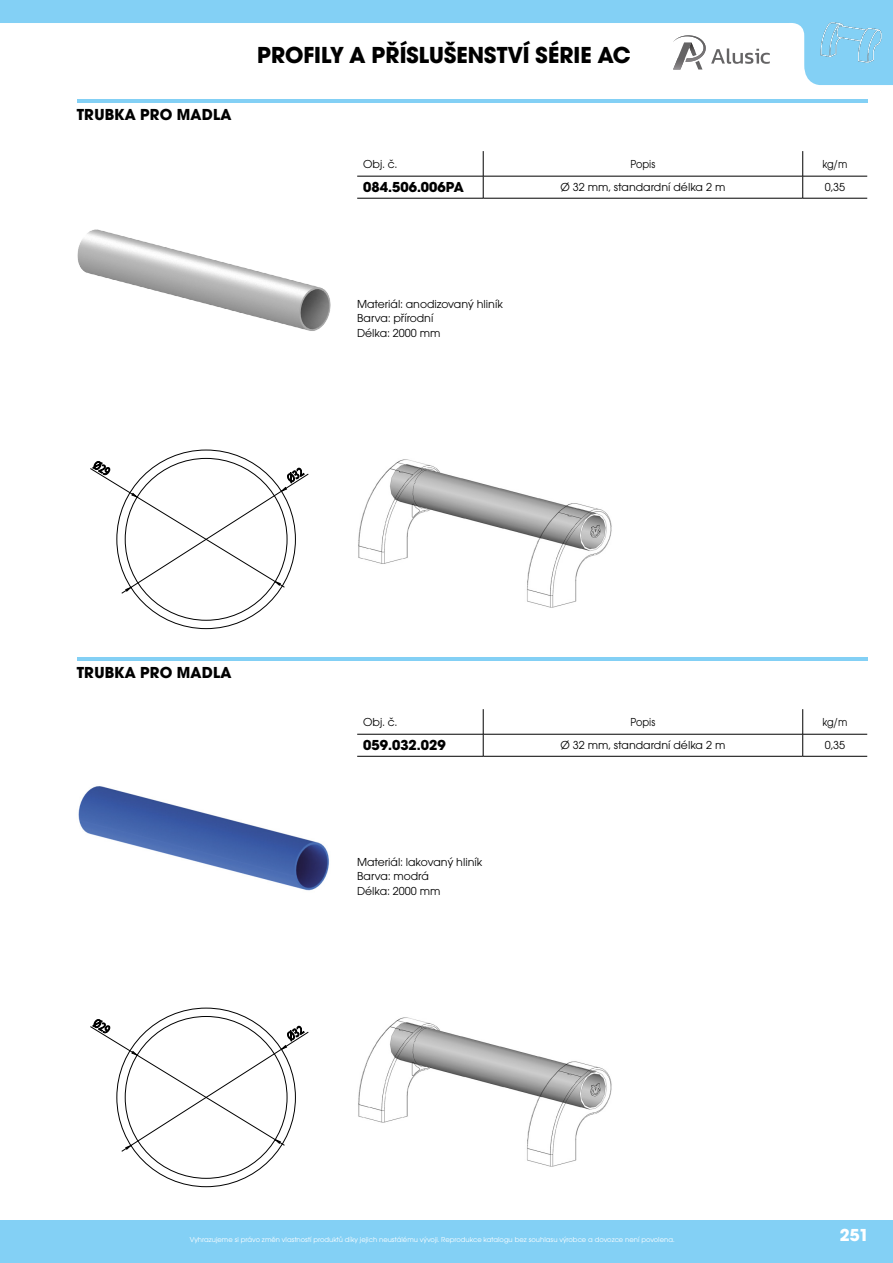
<style>
.page{position:relative;width:893px;height:1263px;background:#fff}
.page>*{position:absolute;margin:0;border:0;box-sizing:border-box;transform-origin:0 0}
.t1{font:700 24px "Avant Gar Got Itc TOT";color:#000}
.t2{font:700 18px "Avant Gar Got Itc TOT";color:#fff}
.t3{font:700 16.5px "Avant Gar Got Itc TOT";letter-spacing:.015em;color:#000}
.t4{font:700 15px "Avant Gar Got Itc TOT";color:#000}
.t5{font:12px/14.4px "Avant Gar Got Itc TOT Boo";color:#000}
.t6{font:12px "Avant Gar Got Itc TOT Boo";color:#000;scale:.9 1}
.t7{font:7.5px "Avant Gar Got Itc TOT Boo";color:#fff}
</style>
<div class="page">
<svg style="left:0;top:0;width:893px;height:85px"></svg>
<svg style="left:673px;top:35px;width:97px;height:35px"></svg>
<div style="left:0;top:1220px;width:893px;height:43px;background:#83d0f5"></div>
<img style="left:819px;top:10px;width:64px;height:64px">
<img style="left:77px;top:229px;width:254px;height:102px">
<img style="left:358px;top:459px;width:254px;height:149px">
<hr style="left:357px;top:176px;width:126px;height:1px;background:#000">
<hr style="left:357px;top:198px;width:126px;height:1px;background:#000">
<hr style="left:483px;top:176px;width:320px;height:1px;background:#000">
<svg style="left:483px;top:151px;width:1px;height:47px"></svg>
<hr style="left:483px;top:198px;width:320px;height:1px;background:#000">
<hr style="left:803px;top:176px;width:64px;height:1px;background:#000">
<svg style="left:802px;top:151px;width:1px;height:47px"></svg>
<hr style="left:803px;top:198px;width:64px;height:1px;background:#000">
<hr style="left:77px;top:99px;width:790px;height:3px;background:#83d0f5">
<img style="left:78px;top:786px;width:251px;height:105px">
<img style="left:358px;top:1017px;width:254px;height:150px">
<hr style="left:357px;top:734px;width:126px;height:1px;background:#000">
<hr style="left:357px;top:756px;width:126px;height:1px;background:#000">
<hr style="left:483px;top:734px;width:320px;height:1px;background:#000">
<svg style="left:483px;top:709px;width:1px;height:47px"></svg>
<hr style="left:483px;top:756px;width:320px;height:1px;background:#000">
<hr style="left:803px;top:734px;width:64px;height:1px;background:#000">
<svg style="left:802px;top:709px;width:1px;height:47px"></svg>
<hr style="left:803px;top:756px;width:64px;height:1px;background:#000">
<hr style="left:77px;top:657px;width:790px;height:3px;background:#83d0f5">
<svg style="left:90px;top:460px;width:219px;height:134px"></svg>
<svg style="left:90px;top:1018px;width:219px;height:134px"></svg>
<h3 class="t3" style="left:77px;top:104px;width:156px">TRUBKA PRO MADLA</h3>
<h1 class="t1" style="left:257px;top:40px;width:375px">PROFILY A PŘÍSLUŠENSTVÍ SÉRIE AC</h1>
<p class="t5" style="left:363px;top:156px;width:35px">Obj. č.</p>
<p class="t6" style="left:630px;top:157px;width:29px">Popis</p>
<p class="t6" style="left:822px;top:157px;width:29px">kg/m</p>
<p class="t4" style="left:363px;top:178px;width:102px">084.506.006PA</p>
<p class="t5" style="left:560px;top:180px;width:167px">Ø 32 mm, standardní délka 2 m</p>
<p class="t5" style="left:825px;top:180px;width:22px">0,35</p>
<p class="t5" style="left:357px;top:297px;width:147px">Materiál: anodizovaný hliník<br>Barva: přírodní<br>Délka: 2000 mm</p>
<h3 class="t3" style="left:77px;top:662px;width:156px">TRUBKA PRO MADLA</h3>
<p class="t5" style="left:363px;top:714px;width:35px">Obj. č.</p>
<p class="t6" style="left:630px;top:715px;width:29px">Popis</p>
<p class="t6" style="left:822px;top:715px;width:29px">kg/m</p>
<p class="t4" style="left:363px;top:736px;width:84px">059.032.029</p>
<p class="t5" style="left:560px;top:738px;width:167px">Ø 32 mm, standardní délka 2 m</p>
<p class="t5" style="left:825px;top:738px;width:22px">0,35</p>
<p class="t5" style="left:357px;top:855px;width:127px">Materiál: lakovaný hliník<br>Barva: modrá<br>Délka: 2000 mm</p>
<p class="t7" style="left:190px;top:1235px;width:486px">Vyhrazujeme si právo změn vlastností produktů díky jejich neustálému vývoji. Reprodukce katalogu bez souhlasu výrobce a dovozce není povolena.</p>
<h2 class="t2" style="left:840px;top:1224px;width:30px">251</h2>
</div>
